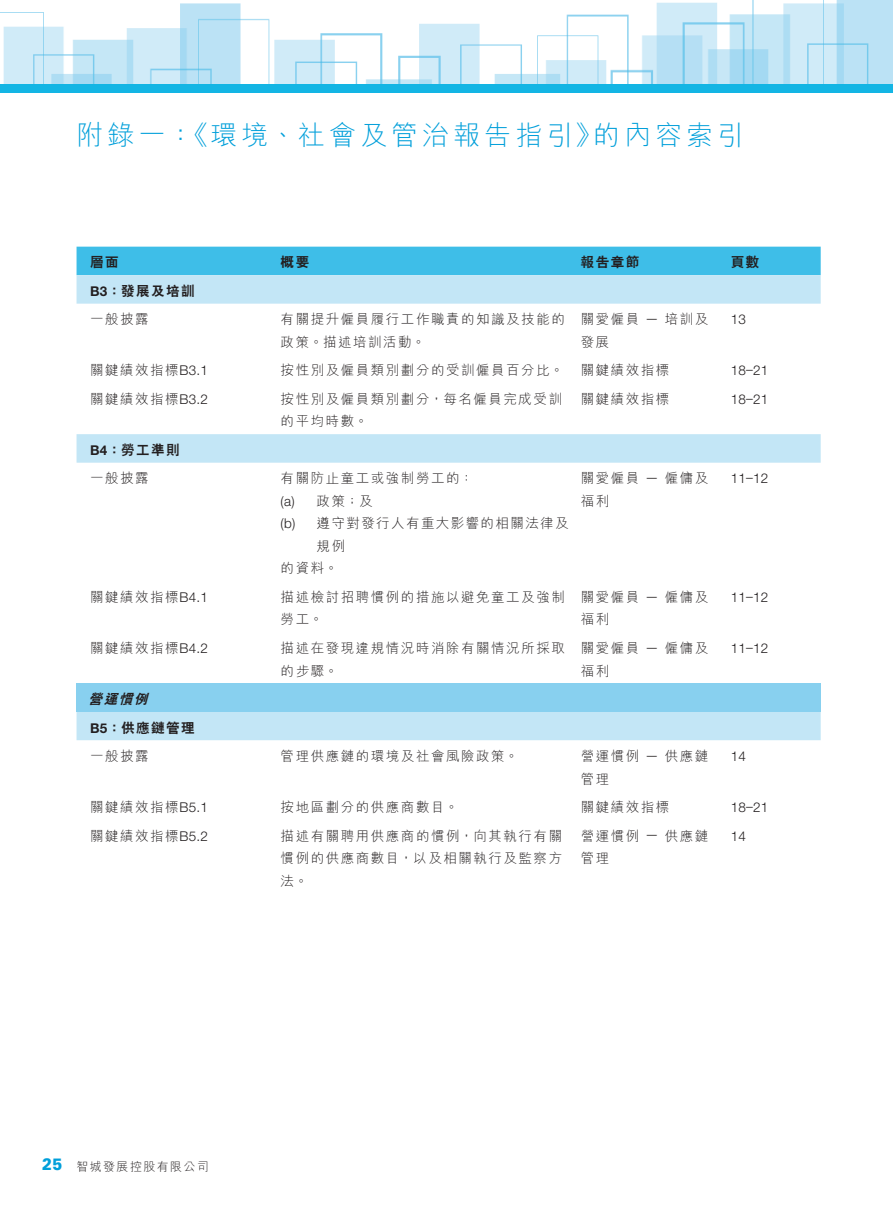
<style>
.page{position:relative;width:893px;height:1212px;background:#fff}
.page>*{position:absolute;margin:0;border:0;box-sizing:border-box;transform-origin:0 0}
.t1{font:300 27px "M Hei HK";letter-spacing:.15em;color:#009fda}
._15_Table_Stub{font:300 13.5px/22.5px "M Hei HK";letter-spacing:.115em;color:#231f20}
._11_P0{font:300 13.5px/22.5px "M Hei HK";letter-spacing:.115em;color:#231f20}
._11_P0-2{font:300 13.5px "Helvetica Neue LT Std";letter-spacing:.015em;color:#231f20}
._15_Table_Stub-2{font:800 13.5px "C Hei 2 HK";letter-spacing:.115em;color:#231f20}
._11_P0-3{font:800 13.5px "C Hei 2 HK";letter-spacing:.115em;color:#231f20}
._15_Table_Stub-3{font:italic 800 13.5px "C Hei 2 HK";color:#231f20}
.t2{font:300 12px "M Hei HK";letter-spacing:.115em;color:#231f20}
.s1{font-family:"Helvetica Neue LT Std";font-weight:700}
.s2{font-family:"Helvetica Neue LT Std"}
.s3{font-family:"Univers LT Std";font-weight:900;font-size:16.5px;color:#009fda}
</style>
<div class="page">
<img style="left:0;top:0;width:893px;height:84px">
<div style="left:0;top:84px;width:893px;height:8px;background:#13b5e4"></div>
<div style="left:77px;top:247px;width:744px;height:28px;background:#3ebee8"></div>
<svg style="left:77px;top:275px;width:744px;height:465px"></svg>
<div style="left:77px;top:683px;width:744px;height:29px;background:#88d0ef"></div>
<h1 class="t1" style="left:77px;top:116px;width:669px">附錄一：《環境、社會及管治報告指引》的內容索引</h1>
<p class="_15_Table_Stub-2" style="left:90px;top:253px;width:30px">層面</p>
<p class="_11_P0-3" style="left:281px;top:253px;width:30px">概要</p>
<p class="_11_P0-3" style="left:581px;top:253px;width:60px">報告章節</p>
<p class="_11_P0-3" style="left:731px;top:253px;width:30px">頁數</p>
<p class="_15_Table_Stub-2" style="left:90px;top:282px;width:106px"><span class="s1">B3</span>：發展及培訓</p>
<p class="_15_Table_Stub" style="left:90px;top:308px;width:60px">一般披露</p>
<p class="_15_Table_Stub" style="left:281px;top:308px;width:286px">有關提升僱員履行工作職責的知識及技能的政策。描述培訓活動。</p>
<p class="_11_P0" style="left:581px;top:308px;width:129px">關愛僱員 <span class="s2">—</span> 培訓及發展</p>
<p class="_11_P0-2" style="left:731px;top:311px;width:17px">13</p>
<p class="_15_Table_Stub" style="left:90px;top:359px;width:119px">關鍵績效指標<span class="s2">B3.1</span></p>
<p class="_15_Table_Stub" style="left:281px;top:359px;width:284px">按性別及僱員類別劃分的受訓僱員百分比。</p>
<p class="_11_P0" style="left:581px;top:359px;width:90px">關鍵績效指標</p>
<p class="_11_P0-2" style="left:731px;top:362px;width:39px">18–21</p>
<p class="_15_Table_Stub" style="left:90px;top:387px;width:119px">關鍵績效指標<span class="s2">B3.2</span></p>
<p class="_15_Table_Stub" style="left:281px;top:387px;width:283px">按性別及僱員類別劃分，每名僱員完成受訓的平均時數。</p>
<p class="_11_P0" style="left:581px;top:387px;width:90px">關鍵績效指標</p>
<p class="_11_P0-2" style="left:731px;top:391px;width:39px">18–21</p>
<p class="_15_Table_Stub-2" style="left:90px;top:441px;width:91px"><span class="s1">B4</span>：勞工準則</p>
<p class="_15_Table_Stub" style="left:90px;top:467px;width:60px">一般披露</p>
<p class="_15_Table_Stub" style="left:281px;top:467px;width:194px">有關防止童工或強制勞工的：</p>
<p class="_15_Table_Stub" style="left:281px;top:489px;width:93px"><span class="s2">(a)</span> 政策；及</p>
<p class="_15_Table_Stub" style="left:317px;top:512px;width:253px;text-indent:-36px"><span class="s2">(b)</span> 遵守對發行人有重大影響的相關法律及規例</p>
<p class="_15_Table_Stub" style="left:281px;top:557px;width:59px">的資料。</p>
<p class="_11_P0" style="left:581px;top:467px;width:129px">關愛僱員 <span class="s2">—</span> 僱傭及福利</p>
<p class="_11_P0-2" style="left:731px;top:470px;width:39px">11–12</p>
<p class="_15_Table_Stub" style="left:90px;top:585px;width:119px">關鍵績效指標<span class="s2">B4.1</span></p>
<p class="_15_Table_Stub" style="left:281px;top:585px;width:286px">描述檢討招聘慣例的措施以避免童工及強制勞工。</p>
<p class="_11_P0" style="left:581px;top:585px;width:129px">關愛僱員 <span class="s2">—</span> 僱傭及福利</p>
<p class="_11_P0-2" style="left:731px;top:589px;width:39px">11–12</p>
<p class="_15_Table_Stub" style="left:90px;top:636px;width:119px">關鍵績效指標<span class="s2">B4.2</span></p>
<p class="_15_Table_Stub" style="left:281px;top:636px;width:286px">描述在發現違規情況時消除有關情況所採取的步驟。</p>
<p class="_11_P0" style="left:581px;top:636px;width:129px">關愛僱員 <span class="s2">—</span> 僱傭及福利</p>
<p class="_11_P0-2" style="left:731px;top:640px;width:39px">11–12</p>
<p class="_15_Table_Stub-3" style="left:89px;top:690px;width:65px">營運慣例</p>
<p class="_15_Table_Stub-2" style="left:90px;top:718px;width:106px"><span class="s1">B5</span>：供應鏈管理</p>
<p class="_15_Table_Stub" style="left:90px;top:744px;width:60px">一般披露</p>
<p class="_15_Table_Stub" style="left:281px;top:744px;width:239px">管理供應鏈的環境及社會風險政策。</p>
<p class="_11_P0" style="left:581px;top:744px;width:129px">營運慣例 <span class="s2">—</span> 供應鏈管理</p>
<p class="_11_P0-2" style="left:731px;top:748px;width:17px">14</p>
<p class="_15_Table_Stub" style="left:90px;top:795px;width:119px">關鍵績效指標<span class="s2">B5.1</span></p>
<p class="_15_Table_Stub" style="left:281px;top:795px;width:179px">按地區劃分的供應商數目。</p>
<p class="_11_P0" style="left:581px;top:795px;width:90px">關鍵績效指標</p>
<p class="_11_P0-2" style="left:731px;top:799px;width:39px">18–21</p>
<p class="_15_Table_Stub" style="left:90px;top:824px;width:119px">關鍵績效指標<span class="s2">B5.2</span></p>
<p class="_15_Table_Stub" style="left:281px;top:824px;width:283px;text-align:justify">描述有關聘用供應商的慣例，向其執行有關慣例的供應商數目，以及相關執行及監察方法。</p>
<p class="_11_P0" style="left:581px;top:824px;width:129px">營運慣例 <span class="s2">—</span> 供應鏈管理</p>
<p class="_11_P0-2" style="left:731px;top:827px;width:17px">14</p>
<p class="t2" style="left:42px;top:1158px;width:168px"><span class="s3">25</span> 智城發展控股有限公司</p>
</div>
